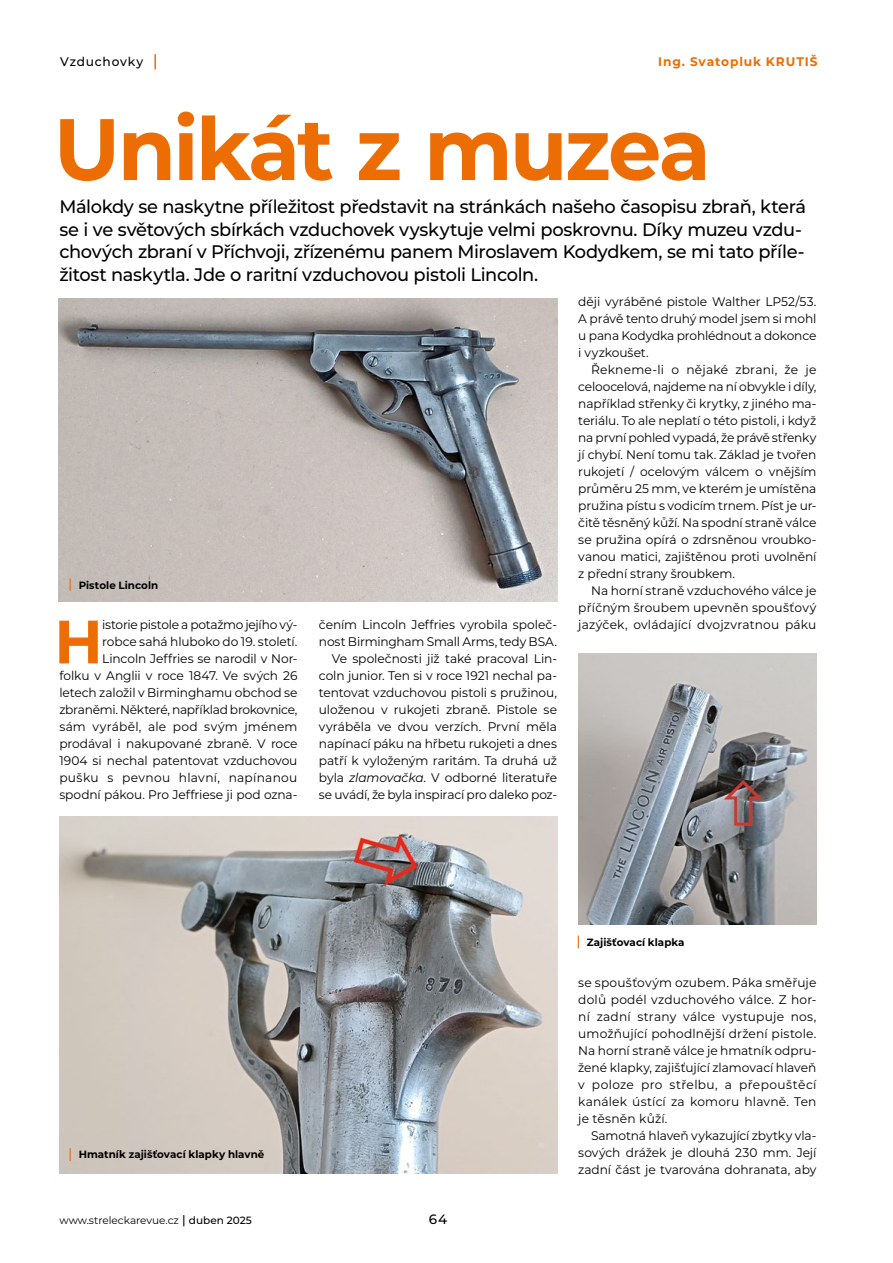
<style>
.page{position:relative;width:893px;height:1263px;background:#fff}
.page>*{position:absolute;margin:0;border:0;box-sizing:border-box;transform-origin:0 0}
.t1{font:700 87px "Montserrat";letter-spacing:-.035em;color:#ed6d05}
.t2{font:700 61.05px "Montserrat";color:#ed6d05}
.t3{font:500 18.15px/22.5px "Montserrat";letter-spacing:-.02em;color:#000}
.t4{font:500 13.5px "Montserrat";color:#000}
.t5{font:12.45px/17px "Montserrat";letter-spacing:-.005em;color:#000;text-align:justify}
.t6{font:700 12.45px "Montserrat";letter-spacing:.07em;color:#ed6d05}
.t7{font:500 12.45px "Montserrat";letter-spacing:.065em;color:#000}
.t8{font:700 10.5px "Montserrat";letter-spacing:.005em;color:#000}
.t9{font:10.5px "Montserrat";letter-spacing:-.005em;color:#000}
.s1{font-style:italic}
.s2{font-weight:500;font-size:12px}
.s3{font-weight:500}
</style>
<div class="page">
<svg style="left:154px;top:54px;width:2px;height:15px"></svg>
<img style="left:58px;top:299px;width:499px;height:303px">
<img style="left:60px;top:816px;width:497px;height:357px">
<img style="left:578px;top:653px;width:238px;height:271px">
<svg style="left:578px;top:935px;width:1px;height:13px"></svg>
<svg style="left:70px;top:578px;width:1px;height:13px"></svg>
<svg style="left:70px;top:1148px;width:1px;height:13px"></svg>
<p class="t7" style="left:60px;top:53px;width:85px">Vzduchovky</p>
<p class="t6" style="left:658px;top:53px;width:161px">Ing. Svatopluk KRUTIŠ</p>
<h1 class="t1" style="left:54px;top:86px;width:658px">Unikát z muzea</h1>
<p class="t3" style="left:59px;top:195px;width:748px">Málokdy se naskytne příležitost představit na stránkách našeho časopisu zbraň, která se i ve světových sbírkách vzduchovek vyskytuje velmi poskrovnu. Díky muzeu vzdu&shy;chových zbraní v Příchvoji, zřízenému panem Miroslavem Kodydkem, se mi tato příle&shy;žitost naskytla. Jde o raritní vzduchovou pistoli Lincoln.</p>
<p class="t8" style="left:79px;top:577px;width:81px">Pistole Lincoln</p>
<p class="t5" style="left:59px;top:616px;width:240px;text-align:right">istorie pistole a potažmo jejího vý-<br>robce sahá hluboko do 19. století.<br>Lincoln Jeffries se narodil v Nor-<br>folku v Anglii v roce 1847. Ve svých 26 letech založil v Birminghamu obchod se zbraněmi. Některé, například brokovnice, sám vyráběl, ale pod svým jménem prodával i nakupované zbraně. V roce 1904 si nechal patentovat vzduchovou pušku s pevnou hlavní, napínanou spodní pákou. Pro Jeffriese ji pod ozna-</p>
<h2 class="t2" style="left:54px;top:598px;width:50px">H</h2>
<p class="t5" style="left:319px;top:616px;width:240px;text-align:right">čením Lincoln Jeffries vyrobila společ&shy;nost Birmingham Small Arms, tedy BSA.<br>Ve společnosti již také pracoval Lin&shy;coln junior. Ten si v roce 1921 nechal pa&shy;tentovat vzduchovou pistoli s pružinou, uloženou v rukojeti zbraně. Pistole se vyráběla ve dvou verzích. První měla napínací páku na hřbetu rukojeti a dnes patří k vyloženým raritám. Ta druhá už byla <span class="s1">zlamovačka</span>. V odborné literatuře se uvádí, že byla inspirací pro daleko poz-</p>
<p class="t5" style="left:578px;top:293px;width:240px">ději vyráběné pistole Walther LP52/53.<br>A právě tento druhý model jsem si mohl u pana Kodydka prohlédnout a dokonce i vyzkoušet.</p>
<p class="t5" style="left:578px;top:361px;width:240px;text-indent:13px">Řekneme-li o nějaké zbrani, že je celoocelová, najdeme na ní obvykle i díly, například střenky či krytky, z jiného ma&shy;teriálu. To ale neplatí o této pistoli, i když na první pohled vypadá, že právě střenky jí chybí. Není tomu tak. Základ je tvořen rukojetí / ocelovým válcem o vnějším průměru 25 mm, ve kterém je umístěna pružina pístu s vodicím trnem. Píst je ur&shy;čitě těsněný kůží. Na spodní straně válce se pružina opírá o zdrsněnou vroubko&shy;vanou matici, zajištěnou proti uvolnění z přední strany šroubkem.</p>
<p class="t5" style="left:578px;top:582px;width:240px;text-indent:13px">Na horní straně vzduchového válce je příčným šroubem upevněn spoušťový jazýček, ovládající dvojzvratnou páku</p>
<p class="t8" style="left:79px;top:1147px;width:187px">Hmatník zajišťovací klapky hlavně</p>
<p class="t9" style="left:60px;top:1213px;width:194px">www.streleckarevue.cz <span class="s2">|</span> <span class="s3">duben 2025</span></p>
<p class="t4" style="left:429px;top:1210px;width:20px">64</p>
<p class="t8" style="left:587px;top:934px;width:99px">Zajišťovací klapka</p>
<p class="t5" style="left:578px;top:973px;width:240px">se spoušťovým ozubem. Páka směřuje dolů podél vzduchového válce. Z hor&shy;ní zadní strany válce vystupuje nos, umožňující pohodlnější držení pistole.<br>Na horní straně válce je hmatník odpru&shy;žené klapky, zajišťující zlamovací hlaveň v poloze pro střelbu, a přepouštěcí kanálek ústící za komoru hlavně. Ten je těsněn kůží.</p>
<p class="t5" style="left:578px;top:1126px;width:240px;text-indent:13px">Samotná hlaveň vykazující zbytky vla&shy;sových drážek je dlouhá 230 mm. Její zadní část je tvarována dohranata, aby</p>
</div>
